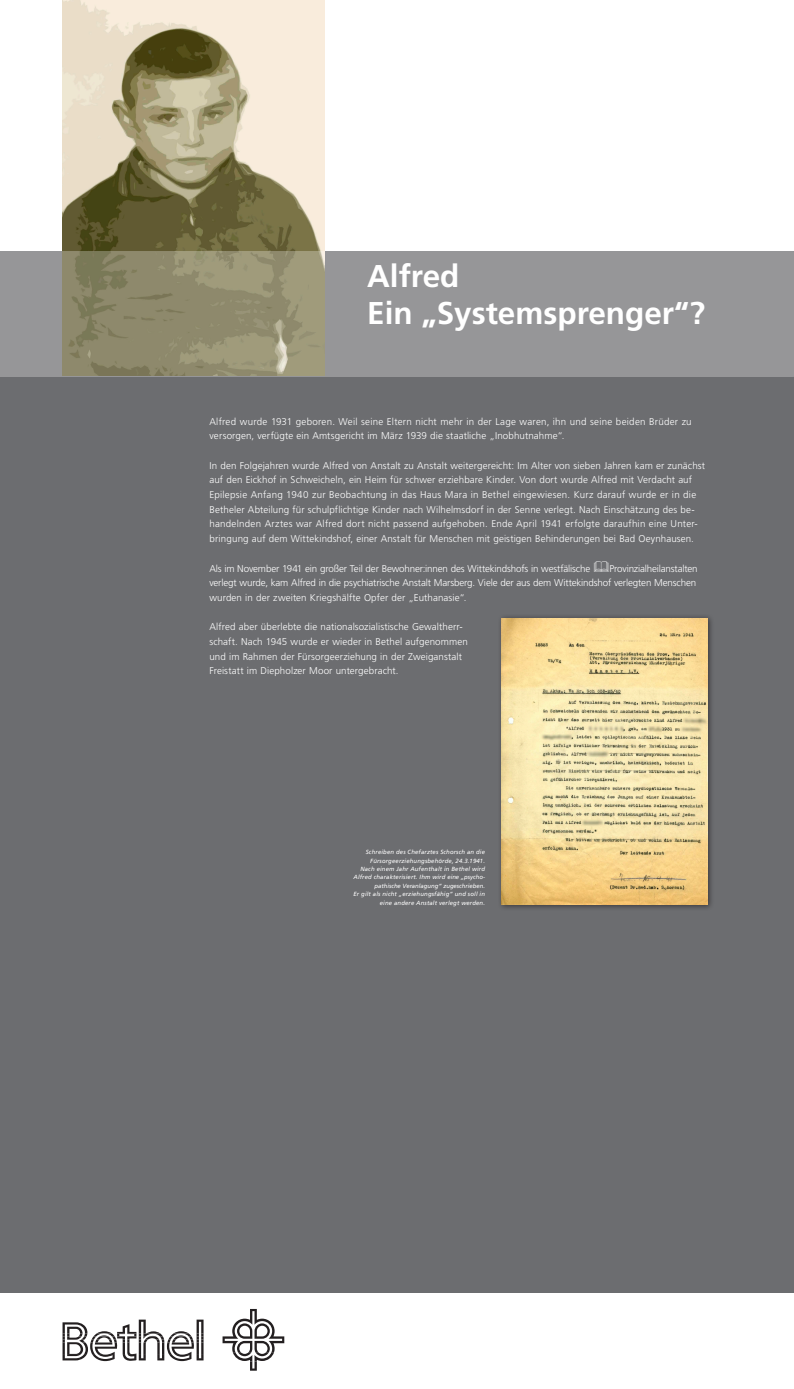
<style>
.page{position:relative;width:794px;height:1389px;background:#fff}
.page>*{position:absolute;margin:0;border:0;box-sizing:border-box;transform-origin:0 0}
.t1{font:700 31.5px "Frutiger LT Std";color:#fff}
.t2{font:300 9.8px/14.7px "Frutiger LT Std";letter-spacing:.01em;color:#fff}
.t3{font:300 9.8px/14.7px "Frutiger LT Std";letter-spacing:-.015em;color:#fff}
.t4{font:italic 5.95px/8.4px "Frutiger LT Pro";letter-spacing:.025em;color:#fff;text-align:right}
</style>
<div class="page">
<div style="left:0;top:251px;width:794px;height:1042px;background:#6c6d70"></div>
<svg style="left:222px;top:1309px;width:62px;height:62px"></svg>
<svg style="left:63px;top:1320px;width:140px;height:41px"></svg>
<img style="left:63px;top:0;width:262px;height:251px">
<svg style="left:0;top:251px;width:794px;height:126px;background:#94938a"></svg>
<div style="left:498px;top:614px;width:216px;height:297px;background:#231f20;opacity:.7"></div>
<img style="left:502px;top:618px;width:205px;height:286px">
<p class="t1" style="left:367px;top:257px;width:94px">Alfred</p>
<p class="t1" style="left:367px;top:295px;width:339px">Ein „Systemsprenger“?</p>
<p class="t2" style="left:209px;top:414px;width:484px">Alfred wurde 1931 geboren. Weil seine Eltern nicht mehr in der Lage waren, ihn und seine beiden Brüder zu versorgen, verfügte ein Amtsgericht im März 1939 die staatliche „Inobhutnahme“.</p>
<p class="t2" style="left:209px;top:458px;width:497px">In den Folgejahren wurde Alfred von Anstalt zu Anstalt weitergereicht: Im Alter von sieben Jahren kam er zunächst auf den Eickhof in Schweicheln, ein Heim für schwer erziehbare Kinder. Von dort wurde Alfred mit Verdacht auf Epilepsie Anfang 1940 zur Beobachtung in das Haus Mara in Bethel eingewiesen. Kurz darauf wurde er in die Betheler Abteilung für schulpflichtige Kinder nach Wilhelmsdorf in der Senne verlegt. Nach Einschätzung des be&shy;handelnden Arztes war Alfred dort nicht passend aufgehoben. Ende April 1941 erfolgte daraufhin eine Unter&shy;bringung auf dem Wittekindshof, einer Anstalt für Menschen mit geistigen Behinderungen bei Bad Oeynhausen.</p>
<p class="t3" style="left:209px;top:561px;width:382px">Als im November 1941 ein großer Teil der Bewohner:innen des Wittekindshofs in westfälische</p>
<p class="t3" style="left:209px;top:561px;width:490px;text-indent:400px">Provinzialheilanstalten verlegt wurde, kam Alfred in die psychiatrische Anstalt Marsberg. Viele der aus dem Wittekindshof verlegten Menschen wurden in der zweiten Kriegshälfte Opfer der „Euthanasie“.</p>
<p class="t2" style="left:209px;top:620px;width:260px">Alfred aber überlebte die nationalsozialistische Gewaltherr&shy;schaft. Nach 1945 wurde er wieder in Bethel aufgenommen und im Rahmen der Fürsorgeerziehung in der Zweiganstalt Freistatt im Diepholzer Moor untergebracht.</p>
<p class="t4" style="left:353px;top:848px;width:133px">Schreiben des Chefarztes Schorsch an die Fürsorgeerziehungsbehörde, 24.3.1941.<br>Nach einem Jahr Aufenthalt in Bethel wird Alfred charakterisiert. Ihm wird eine „psycho&shy;pathische Veranlagung“ zugeschrieben.<br>Er gilt als nicht „erziehungsfähig“ und soll in eine andere Anstalt verlegt werden.</p>
</div>
